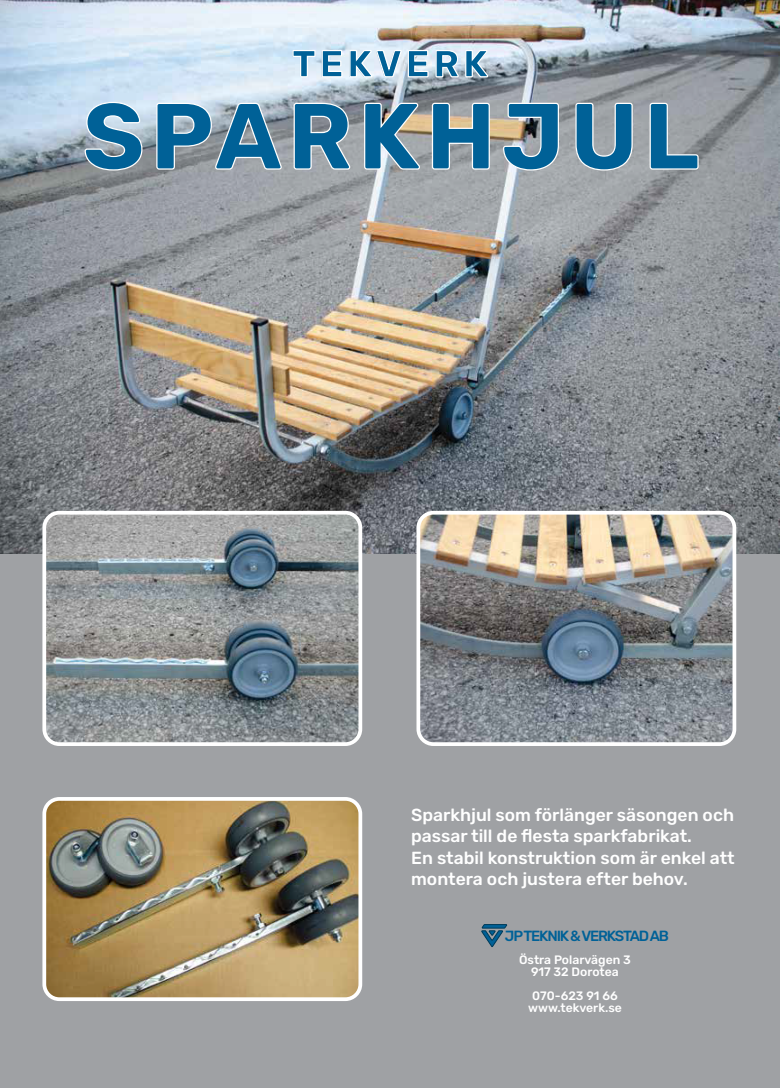
<style>
.page{position:relative;width:780px;height:1088px;background:#fff}
.page>*{position:absolute;margin:0;border:0;box-sizing:border-box;transform-origin:0 0}
.t1{font:700 93.75px "Rubik";letter-spacing:.06em;color:#006197}
.t2{font:700 37.5px "Rubik";letter-spacing:.1em;color:#006197}
.t3{font:500 17.5px/21.2px "Rubik";color:#fff}
.t4{font:500 14.75px "Rubik";letter-spacing:-.08em;color:#006197}
.t5{font:500 12.12px/11.9px "Rubik";color:#fff;text-align:center}
</style>
<div class="page">
<div style="left:0;top:491px;width:780px;height:597px;background:#9fa1a4"></div>
<img style="left:0;top:0;width:780px;height:553px">
<img style="left:47px;top:802px;width:310px;height:194px">
<div style="left:42px;top:797px;width:320px;height:204px;border:4px solid #fff;border-radius:15px"></div>
<img style="left:418px;top:513px;width:316px;height:228px">
<div style="left:416px;top:511px;width:320px;height:235px;border:4px solid #fff;border-radius:15px"></div>
<img style="left:44px;top:513px;width:316px;height:228px">
<div style="left:42px;top:511px;width:320px;height:235px;border:4px solid #fff;border-radius:15px"></div>
<svg style="left:291px;top:49px;width:198px;height:29px"></svg>
<svg style="left:84px;top:101px;width:59px;height:70px;background:#b3bfc9"></svg>
<svg style="left:155px;top:102px;width:128px;height:69px;background:#a1a9b0"></svg>
<svg style="left:293px;top:102px;width:58px;height:69px;background:#9fa4a9"></svg>
<svg style="left:363px;top:102px;width:58px;height:69px;background:#b0b0ad"></svg>
<svg style="left:431px;top:102px;width:60px;height:69px;background:#b4aea4"></svg>
<svg style="left:502px;top:102px;width:57px;height:69px;background:#acadac"></svg>
<svg style="left:574px;top:102px;width:59px;height:69px;background:#a8acb0"></svg>
<svg style="left:648px;top:102px;width:51px;height:69px;background:#a2a6aa"></svg>
<svg style="left:481px;top:924px;width:26px;height:23px"></svg>
<h2 class="t2" style="left:292px;top:42px;width:197px">TEKVERK</h2>
<h1 class="t1" style="left:82px;top:82px;width:618px">SPARKHJUL</h1>
<p class="t3" style="left:411px;top:805px;width:325px">Sparkhjul som förlänger säsongen och passar till de flesta sparkfabrikat.<br>En stabil konstruktion som är enkel att montera och justera efter behov.</p>
<p class="t4" style="left:505px;top:927px;width:165px">JPTEKNIK &amp;VERKSTADAB</p>
<p class="t5" style="left:519px;top:954px;width:113px">Östra Polarvägen 3<br>917 32 Dorotea</p>
<p class="t5" style="left:528px;top:990px;width:95px">070-623 91 66 www.tekverk.se</p>
</div>
